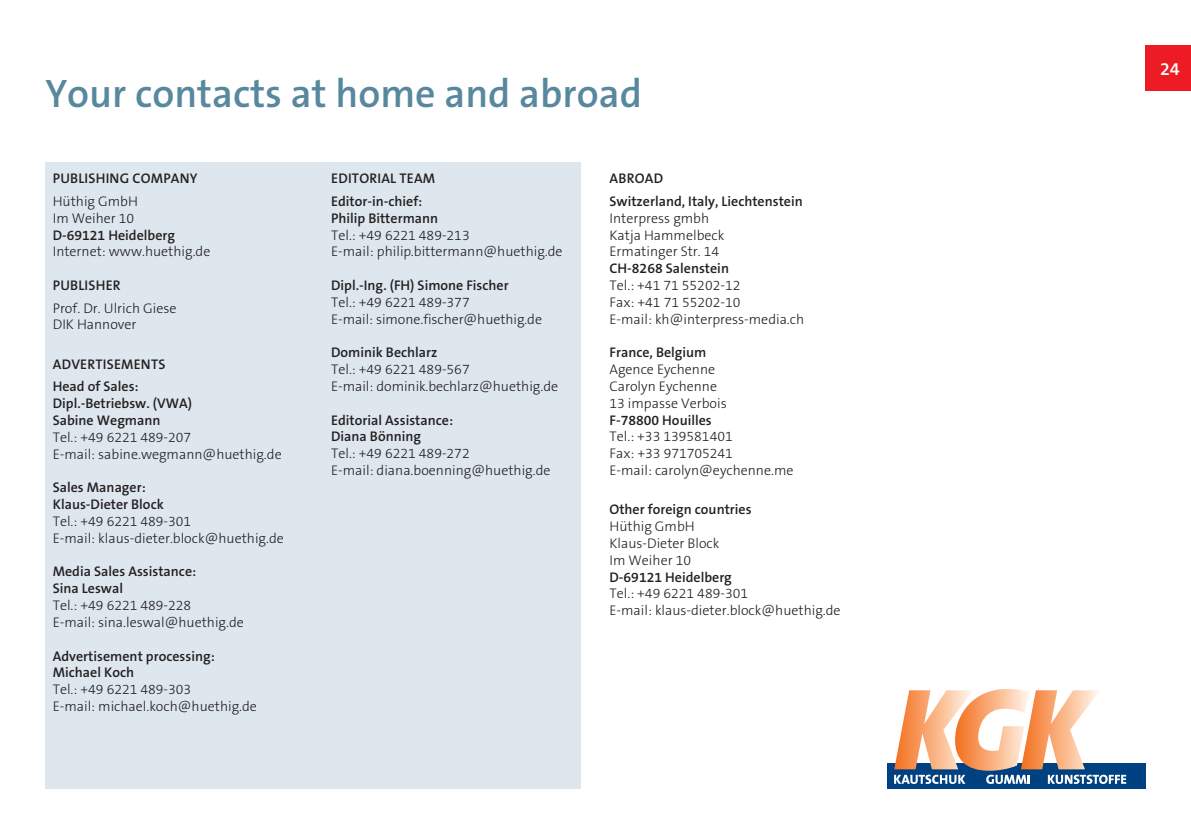
<style>
.page{position:relative;width:1191px;height:840px;background:#fff}
.page>*{position:absolute;margin:0;border:0;box-sizing:border-box;transform-origin:0 0}
.t1{font:600 40px "The Sans Os F";color:#58889e}
.t2{font:600 18px "The Sans Os F";color:#fff}
.t3{font:300 14px/16.8px "The Sans Os F";color:#231f20}
.t4{font:600 14px/16.8px "The Sans Os F";color:#231f20}
</style>
<div class="page">
<div style="left:1145px;top:45px;width:46px;height:46px;background:#ed1c24"></div>
<div style="left:45px;top:162px;width:536px;height:626px;background:#dde7ed"></div>
<div style="left:887px;top:762px;width:258px;height:26px;background:#004181"></div>
<svg style="left:894px;top:689px;width:232px;height:94px"></svg>
<h1 class="t1" style="left:45px;top:73px;width:598px">Your contacts at home and abroad</h1>
<p class="t4" style="left:53px;top:171px;width:146px">PUBLISHING COMPANY</p>
<p class="t3" style="left:53px;top:193px;width:87px">Hüthig GmbH<br>Im Weiher 10</p>
<p class="t4" style="left:53px;top:227px;width:124px">D-69121 Heidelberg</p>
<p class="t3" style="left:53px;top:244px;width:159px">Internet: www.huethig.de</p>
<p class="t4" style="left:53px;top:277px;width:69px">PUBLISHER</p>
<p class="t3" style="left:53px;top:300px;width:125px">Prof. Dr. Ulrich Giese<br>DIK Hannover</p>
<p class="t4" style="left:53px;top:353px;width:114px;line-height:22.4px">ADVERTISEMENTS<br>Head of Sales:</p>
<p class="t4" style="left:53px;top:395px;width:141px">Dipl.-Betriebsw. (VWA)<br>Sabine Wegmann</p>
<p class="t3" style="left:53px;top:429px;width:230px">Tel.: +49 6221 489-207<br>E-mail: sabine.wegmann@huethig.de</p>
<p class="t4" style="left:53px;top:479px;width:113px">Sales Manager:<br>Klaus-Dieter Block</p>
<p class="t3" style="left:53px;top:513px;width:233px">Tel.: +49 6221 489-301<br>E-mail: klaus-dieter.block@huethig.de</p>
<p class="t4" style="left:53px;top:563px;width:145px">Media Sales Assistance:<br>Sina Leswal</p>
<p class="t3" style="left:53px;top:597px;width:193px">Tel.: +49 6221 489-228<br>E-mail: sina.leswal@huethig.de</p>
<p class="t4" style="left:53px;top:647px;width:163px">Advertisement processing:<br>Michael Koch</p>
<p class="t3" style="left:53px;top:681px;width:206px">Tel.: +49 6221 489-303<br>E-mail: michael.koch@huethig.de</p>
<p class="t4" style="left:331px;top:168px;width:106px;line-height:22.4px">EDITORIAL TEAM<br>Editor-in-chief:</p>
<p class="t4" style="left:331px;top:210px;width:109px">Philip Bittermann</p>
<p class="t3" style="left:331px;top:227px;width:233px">Tel.: +49 6221 489-213<br>E-mail: philip.bittermann@huethig.de</p>
<p class="t4" style="left:331px;top:277px;width:179px">Dipl.-Ing. (FH) Simone Fischer</p>
<p class="t3" style="left:331px;top:294px;width:212px">Tel.: +49 6221 489-377<br>E-mail: simone.fischer@huethig.de</p>
<p class="t4" style="left:331px;top:344px;width:108px">Dominik Bechlarz</p>
<p class="t3" style="left:331px;top:361px;width:228px">Tel.: +49 6221 489-567<br>E-mail: dominik.bechlarz@huethig.de</p>
<p class="t4" style="left:331px;top:412px;width:123px">Editorial Assistance:<br>Diana Bönning</p>
<p class="t3" style="left:331px;top:445px;width:221px">Tel.: +49 6221 489-272<br>E-mail: diana.boenning@huethig.de</p>
<p class="t4" style="left:609px;top:168px;width:195px;line-height:22.4px">ABROAD<br>Switzerland, Italy, Liechtenstein</p>
<p class="t3" style="left:609px;top:210px;width:116px">Interpress gmbh<br>Katja Hammelbeck<br>Ermatinger Str. 14</p>
<p class="t4" style="left:609px;top:260px;width:121px">CH-8268 Salenstein</p>
<p class="t3" style="left:609px;top:277px;width:196px">Tel.: +41 71 55202-12<br>Fax: +41 71 55202-10<br>E-mail: kh@inter press-media.ch</p>
<p class="t4" style="left:609px;top:344px;width:98px">France, Belgium</p>
<p class="t3" style="left:609px;top:361px;width:119px">Agence Eychenne<br>Carolyn Eychenne<br>13 impasse Verbois</p>
<p class="t4" style="left:609px;top:412px;width:104px">F-78800 Houilles</p>
<p class="t3" style="left:609px;top:428px;width:185px">Tel.: +33 139581401<br>Fax: +33 971705241<br>E-mail: carolyn@eychenne.me</p>
<p class="t4" style="left:609px;top:501px;width:144px">Other foreign countries</p>
<p class="t3" style="left:609px;top:518px;width:111px">Hüthig GmbH<br>Klaus-Dieter Block<br>Im Weiher 10</p>
<p class="t4" style="left:609px;top:569px;width:124px">D-69121 Heidelberg</p>
<p class="t3" style="left:609px;top:585px;width:233px">Tel.: +49 6221 489-301<br>E-mail: klaus-dieter.block@huethig.de</p>
<p class="t2" style="left:1160px;top:60px;width:21px">24</p>
</div>
